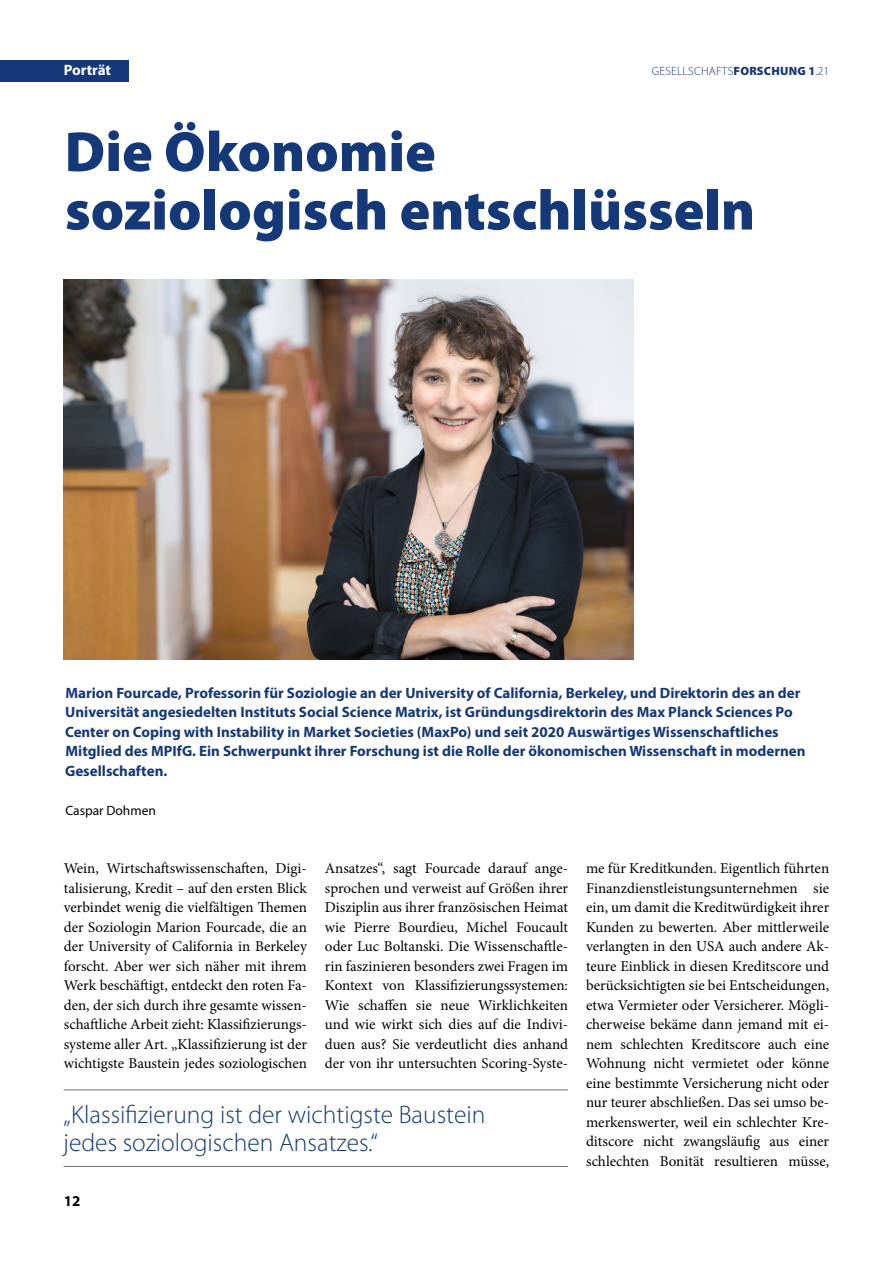
<style>
.page{position:relative;width:893px;height:1263px;background:#fff}
.page>*{position:absolute;margin:0;border:0;box-sizing:border-box;transform-origin:0 0}
.t1{font:900 57px/58.5px "Myriad Pro";color:#153878}
.t2{font:300 25.5px/28.5px "Myriad Pro";color:#153878}
.t3{font:15px/19.5px "Minion Pro";color:#000;text-align:justify}
.t4{font:700 15px/19.5px "Myriad Pro";color:#153878}
.t5{font:700 15px "Myriad Pro";letter-spacing:-.005em;color:#fff}
.t6{font:700 15px "Myriad Pro";color:#000}
.t7{font:13.5px "Myriad Pro";color:#000}
.t8{font:900 12px "Myriad Pro";letter-spacing:.02em;color:#153878}
.t9{font:300 12px "Myriad Pro";color:#153878}
.s1{font-weight:300}
</style>
<div class="page">
<img style="left:64px;top:279px;width:570px;height:380px">
<hr style="left:64px;top:1089px;width:504px;height:1px;background:#706f6f">
<hr style="left:64px;top:1166px;width:504px;height:1px;background:#706f6f">
<div style="left:0;top:60px;width:129px;height:22px;background:#153878"></div>
<p class="t5" style="left:64px;top:60px;width:49px">Porträt</p>
<p class="t9" style="left:652px;top:64px;width:15px">Gesells</p>
<p class="t8" style="left:694px;top:63px;width:137px"><span class="s1">chafts</span>forschung 1<span class="s1">.21</span></p>
<h1 class="t1" style="left:65px;top:120px;width:692px">Die Ökonomie soziologisch entschlüsseln</h1>
<p class="t4" style="left:65px;top:682px;width:742px">Marion Fourcade, Professorin für Soziologie an der University of California, Berkeley, und Direktorin des an der Universität angesiedelten Instituts Social Science Matrix, ist Gründungsdirektorin des Max Planck Sciences Po Center on Coping with Instability in Market Societies (MaxPo) und seit 2020 Auswärtiges Wissenschaftliches Mitglied des MPIfG. Ein Schwerpunkt ihrer Forschung ist die Rolle der ökonomischen Wissenschaft in modernen Gesellschaften.</p>
<p class="t7" style="left:65px;top:802px;width:92px">Caspar Dohmen</p>
<p class="t3" style="left:64px;top:859px;width:245px">Wein, Wirtschaftswissenschaften, Digi&shy;talisierung, Kredit – auf den ersten Blick verbindet wenig die vielfältigen Themen der Soziologin Marion Fourcade, die an der University of California in Berkeley forscht. Aber wer sich näher mit ihrem Werk beschäftigt, entdeckt den roten Fa&shy;den, der sich durch ihre gesamte wissen&shy;schaftliche Arbeit zieht: Klassifizierungs&shy;systeme aller Art. „Klassifizierung ist der wichtigste Baustein jedes soziologischen</p>
<p class="t3" style="left:325px;top:859px;width:245px">Ansatzes“, sagt Fourcade darauf ange&shy;sprochen und verweist auf Größen ihrer Disziplin aus ihrer französischen Heimat wie Pierre Bourdieu, Michel Foucault oder Luc Boltanski. Die Wissenschaftle&shy;rin faszinieren besonders zwei Fragen im Kontext von Klassifizierungssystemen:<br>Wie schaffen sie neue Wirklichkeiten und wie wirkt sich dies auf die Indivi&shy;duen aus? Sie verdeutlicht dies anhand der von ihr untersuchten Scoring-Syste-</p>
<p class="t3" style="left:586px;top:859px;width:245px">me für Kreditkunden. Eigentlich führten Finanzdienstleistungsunternehmen sie ein, um damit die Kreditwürdigkeit ihrer Kunden zu bewerten. Aber mittlerweile verlangten in den USA auch andere Ak&shy;teure Einblick in diesen Kreditscore und berücksichtigten sie bei Entscheidungen, etwa Vermieter oder Versicherer. Mögli&shy;cherweise bekäme dann jemand mit ei&shy;nem schlechten Kreditscore auch eine Wohnung nicht vermietet oder könne eine bestimmte Versicherung nicht oder nur teurer abschließen. Das sei umso be&shy;merkenswerter, weil ein schlechter Kre&shy;ditscore nicht zwangsläufig aus einer schlechten Bonität resultieren müsse,</p>
<h2 class="t2" style="left:64px;top:1100px;width:423px">„Klassifizierung ist der wichtigste Baustein jedes soziologischen Ansatzes.“</h2>
<p class="t6" style="left:64px;top:1191px;width:18px">12</p>
</div>
